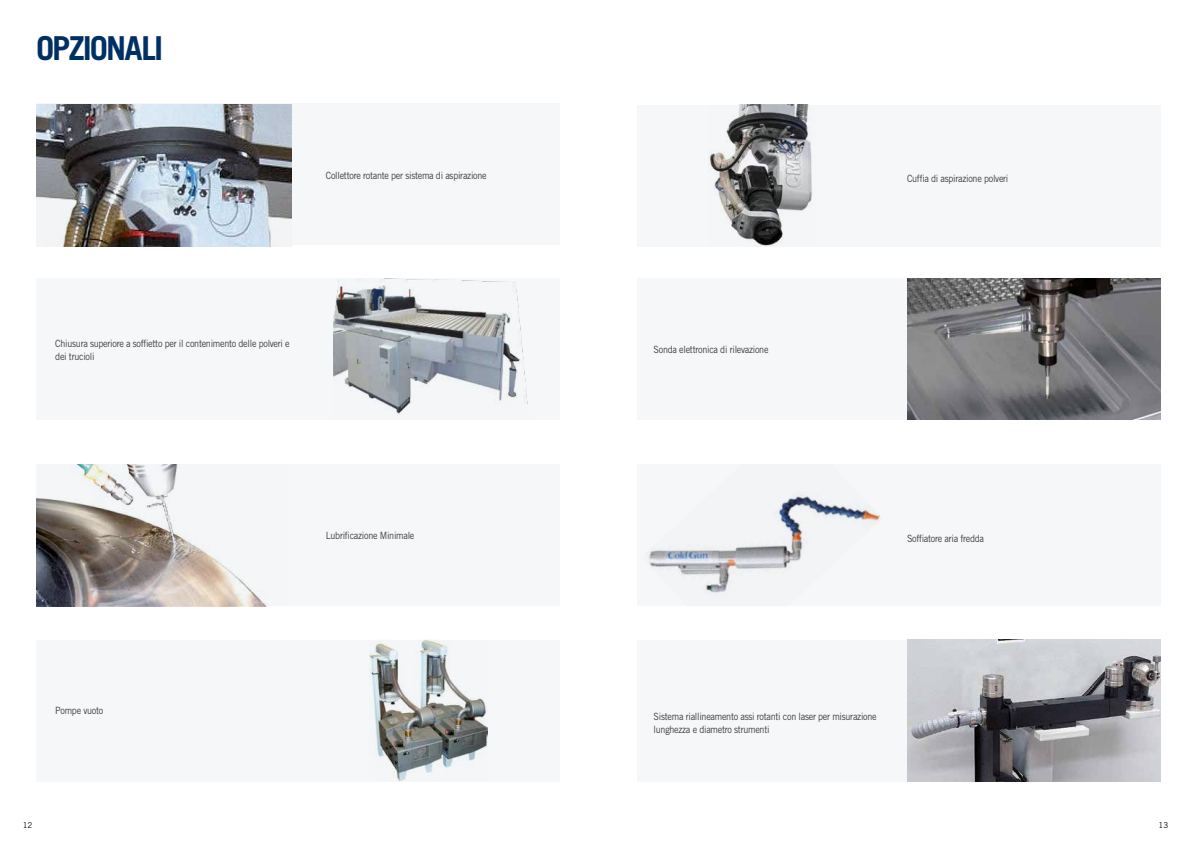
<style>
.page{position:relative;width:1191px;height:842px;background:#fff}
.page>*{position:absolute;margin:0;border:0;box-sizing:border-box;transform-origin:0 0}
.t1{font:700 33px "Trade Gothic LT Std";letter-spacing:-.06em;color:#003063}
.t2{font:10px/13px "Trade Gothic LT Std";letter-spacing:-.03em;color:#3c3c3b;scale:.9 1}
.t3{font:8px "Trade Gothic LT Std";color:#000}
</style>
<div class="page">
<div style="left:637px;top:465px;width:523px;height:141px;background:#f5f7f9"></div>
<img style="left:649px;top:491px;width:232px;height:103px">
<div style="left:36px;top:465px;width:523px;height:141px;background:#f5f7f9"></div>
<img style="left:36px;top:465px;width:230px;height:141px">
<div style="left:637px;top:278px;width:523px;height:142px;background:#f5f7f9"></div>
<img style="left:907px;top:278px;width:253px;height:142px">
<div style="left:36px;top:103px;width:524px;height:142px;background:#f5f7f9"></div>
<div style="left:36px;top:278px;width:523px;height:142px;background:#f5f7f9"></div>
<img style="left:333px;top:278px;width:195px;height:136px">
<img style="left:36px;top:105px;width:256px;height:142px">
<div style="left:637px;top:105px;width:523px;height:142px;background:#f5f7f9"></div>
<img style="left:709px;top:105px;width:103px;height:141px">
<div style="left:637px;top:640px;width:523px;height:141px;background:#f5f7f9"></div>
<img style="left:907px;top:640px;width:253px;height:141px">
<div style="left:36px;top:640px;width:524px;height:141px;background:#f5f7f9"></div>
<img style="left:369px;top:640px;width:119px;height:141px">
<h1 class="t1" style="left:36px;top:28px;width:129px">OPZIONALI</h1>
<p class="t2" style="left:326px;top:169px;width:180px">Collettore rotante per sistema di aspirazione</p>
<p class="t2" style="left:55px;top:337px;width:262px">Chiusura superiore a soffietto per il contenimento delle polveri e dei trucioli</p>
<p class="t2" style="left:653px;top:343px;width:129px">Sonda elettronica di rilevazione</p>
<p class="t2" style="left:907px;top:171px;width:114px">Cuffia di aspirazione polveri</p>
<p class="t2" style="left:55px;top:704px;width:55px">Pompe vuoto</p>
<p class="t2" style="left:326px;top:529px;width:100px">Lubrificazione Minimale</p>
<p class="t2" style="left:907px;top:532px;width:87px">Soffiatore aria fredda</p>
<p class="t2" style="left:653px;top:710px;width:249px">Sistema riallineamento assi rotanti con laser per misurazione lunghezza e diametro strumenti</p>
<p class="t3" style="left:23px;top:820px;width:11px">12</p>
<p class="t3" style="left:1158px;top:820px;width:11px">13</p>
</div>
